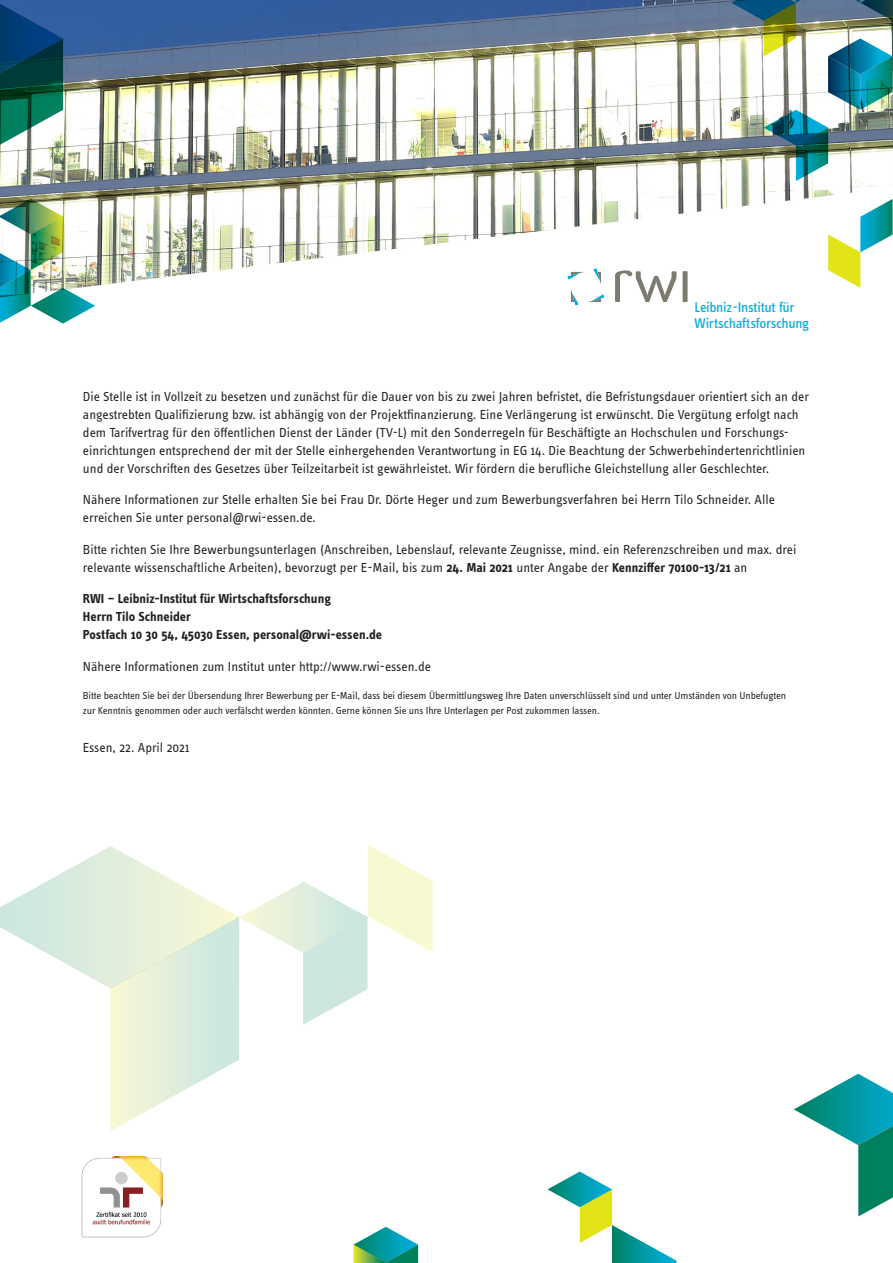
<style>
.page{position:relative;width:893px;height:1263px;background:#fff}
.page>*{position:absolute;margin:0;border:0;box-sizing:border-box;transform-origin:0 0}
.t1{font:14.55px/16.2px "Info OT Text";letter-spacing:-.025em;color:#00acd9}
.Fließtext{font:13.5px/18px "Info OT Text";color:#231f20}
.Fließtext-2{font:700 13.5px/18px "Info OT Text";color:#231f20}
.Text_klein{font:10.5px/15px "Info OT Text";letter-spacing:-.01em;color:#231f20}
.s1{font-weight:700}
</style>
<div class="page">
<img style="left:0;top:0;width:876px;height:297px">
<svg style="left:568px;top:272px;width:16px;height:8px"></svg>
<svg style="left:571px;top:289px;width:8px;height:16px"></svg>
<svg style="left:593px;top:269px;width:8px;height:16px"></svg>
<svg style="left:588px;top:294px;width:16px;height:8px"></svg>
<div style="left:683px;top:271px;width:5px;height:31px;background:#7d7a6f"></div>
<svg style="left:615px;top:270px;width:61px;height:32px"></svg>
<svg style="left:0;top:845px;width:433px;height:286px"></svg>
<svg style="left:548px;top:1171px;width:128px;height:92px"></svg>
<svg style="left:794px;top:1074px;width:99px;height:142px"></svg>
<svg style="left:0;top:3px;width:63px;height:143px;background:#256571"></svg>
<svg style="left:354px;top:1227px;width:64px;height:36px"></svg>
<img style="left:0;top:199px;width:95px;height:125px">
<svg style="left:828px;top:199px;width:65px;height:89px"></svg>
<img style="left:731px;top:0;width:162px;height:181px">
<img style="left:81px;top:1156px;width:82px;height:82px">
<p class="t1" style="left:695px;top:299px;width:116px">Leibniz-Institut für<br>Wirtschaftsforschung</p>
<p class="Fließtext" style="left:83px;top:387px;width:728px">Die Stelle ist in Vollzeit zu besetzen und zunächst für die Dauer von bis zu zwei Jahren befristet, die Befristungsdauer orientiert sich an der angestrebten Qualifizierung bzw. ist abhängig von der Projektfinanzierung. Eine Verlängerung ist erwünscht. Die Vergütung erfolgt nach dem Tarifvertrag für den öffentlichen Dienst der Länder (TV-L) mit den Sonderregeln für Beschäftigte an Hochschulen und Forschungs&shy;einrichtungen entsprechend der mit der Stelle einhergehenden Verantwortung in EG 14. Die Beachtung der Schwerbehindertenrichtlinien und der Vorschriften des Gesetzes über Teilzeitarbeit ist gewährleistet. Wir fördern die berufliche Gleichstellung aller Geschlechter.</p>
<p class="Fließtext" style="left:83px;top:490px;width:693px">Nähere Informationen zur Stelle erhalten Sie bei Frau Dr. Dörte Heger und zum Bewerbungsverfahren bei Herrn Tilo Schneider. Alle erreichen Sie unter personal@rwi-essen.de.</p>
<p class="Fließtext" style="left:83px;top:540px;width:715px">Bitte richten Sie Ihre Bewerbungsunterlagen (Anschreiben, Lebenslauf, relevante Zeugnisse, mind. ein Referenzschreiben und max. drei relevante wissenschaftliche Arbeiten), bevorzugt per E-Mail, bis zum <span class="s1">24. Mai 2021</span> unter Angabe der <span class="s1">Kennziffer 70100-13/21</span> an</p>
<p class="Fließtext-2" style="left:83px;top:589px;width:301px">RWI – Leibniz-Institut für Wirtschaftsforschung<br>Herrn Tilo Schneider<br>Postfach 10 30 54, 45030 Essen, personal@rwi-essen.de</p>
<p class="Fließtext" style="left:83px;top:657px;width:350px">Nähere Informationen zum Institut unter http://www.rwi-essen.de</p>
<p class="Text_klein" style="left:83px;top:688px;width:705px">Bitte beachten Sie bei der Übersendung Ihrer Bewerbung per E-Mail, dass bei diesem Übermittlungsweg Ihre Daten unverschlüsselt sind und unter Umständen von Unbefugten zur Kenntnis genommen oder auch verfälscht werden könnten. Gerne können Sie uns Ihre Unterlagen per Post zukommen lassen.</p>
<p class="Fließtext" style="left:83px;top:738px;width:108px">Essen, 22. April 2021</p>
</div>
